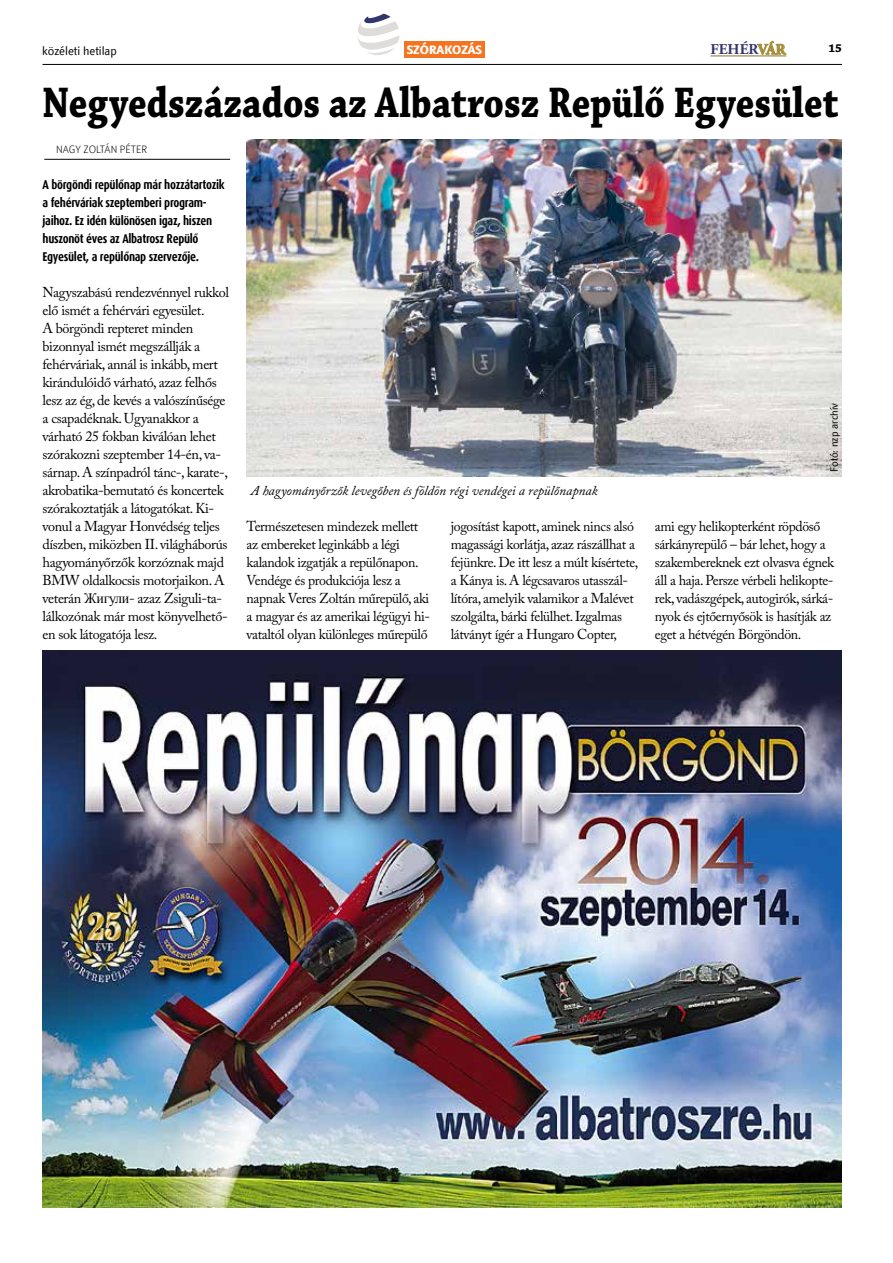
<style>
.page{position:relative;width:893px;height:1263px;background:#fff}
.page>*{position:absolute;margin:0;border:0;box-sizing:border-box;transform-origin:0 0}
.t1{font:700 45px "Chaparral Pro";color:#000;scale:.83 1}
.t2{font:700 15px "Adobe Garamond Pro";color:#34346e}
.t3{font:14.25px/18px "Adobe Caslon Pro";letter-spacing:-.025em;color:#000}
.t4{font:italic 13.5px "Adobe Caslon Pro";color:#000}
.t5{font:700 12.75px/18px "Dax CE Condensed";letter-spacing:-.025em;color:#000}
.t6{font:12px "Textra LT";color:#000}
.t7{font:800 12px "Textra LT";color:#fff}
.t8{font:700 12px "Chaparral Pro";color:#000}
.t9{font:300 10.5px "Textra LT";color:#000}
.t10{font:10.5px "Textra LT";color:#000}
.s1{color:#a38d38}
.s2{font-family:"Times New Roman"}
</style>
<div class="page">
<div style="left:404px;top:41px;width:81px;height:16px;background:#f47421"></div>
<hr style="left:43px;top:64px;width:799px;height:1px;background:#000">
<svg style="left:757px;top:41px;width:29px;height:14px"></svg>
<hr style="left:710px;top:56px;width:76px;height:1px;background:#87762c">
<svg style="left:357px;top:14px;width:42px;height:41px"></svg>
<hr style="left:44px;top:159px;width:186px;height:1px;background:#000">
<img style="left:42px;top:651px;width:800px;height:557px">
<img style="left:247px;top:140px;width:595px;height:336px">
<p class="t6" style="left:42px;top:43px;width:76px">közéleti hetilap</p>
<p class="t7" style="left:407px;top:42px;width:77px">SZÓRAKOZÁS</p>
<p class="t2" style="left:710px;top:41px;width:77px">FEHÉR<span class="s1">VÁR</span></p>
<p class="t8" style="left:828px;top:41px;width:15px">15</p>
<h1 class="t1" style="left:43px;top:76px;width:961px">Negyedszázados az Albatrosz Repülő Egyesület</h1>
<p class="t9" style="left:56px;top:143px;width:93px">NAGY ZOLTÁN PÉTER</p>
<p class="t5" style="left:43px;top:176px;width:184px">A börgöndi repülőnap már hozzátartozik a fehérváriak szeptemberi program&shy;jaihoz. Ez idén különösen igaz, hiszen huszonöt éves az Albatrosz Repülő Egyesület, a repülőnap szervezője.</p>
<p class="t3" style="left:43px;top:283px;width:188px">Nagyszabású rendezvénnyel rukkol elő ismét a fehérvári egyesület.<br>A börgöndi repteret minden bizonnyal ismét megszállják a fehérváriak, annál is inkább, mert kirándulóidő várható, azaz felhős lesz az ég, de kevés a valószínűsége a csapadéknak. Ugyanakkor a várható 25 fokban kiválóan lehet szórakozni szeptember 14-én, va&shy;sárnap. A színpadról tánc-, karate-, akrobatika-bemutató és koncertek szórakoztatják a látogatókat. Ki&shy;vonul a Magyar Honvédség teljes díszben, miközben II. világháborús hagyományőrzők korzóznak majd BMW oldalkocsis motorjaikon. A veterán <span class="s2">Жигули</span>- azaz Zsiguli-ta&shy;lálkozónak már most könyvelhető&shy;en sok látogatója lesz.</p>
<p class="t4" style="left:251px;top:482px;width:348px">A hagyományőrzők levegőben és földön régi vendégei a repülőnapnak</p>
<p class="t10" style="left:827px;top:472px;width:70px;rotate:-90deg">Fotó: nzp archív</p>
<p class="t3" style="left:247px;top:517px;width:185px">Természetesen mindezek mellett az embereket leginkább a légi kalandok izgatják a repülőnapon.<br>Vendége és produkciója lesz a napnak Veres Zoltán műrepülő, aki a magyar és az amerikai légügyi hi&shy;vataltól olyan különleges műrepülő</p>
<p class="t3" style="left:451px;top:517px;width:189px">jogosítást kapott, aminek nincs alsó magassági korlátja, azaz rászállhat a fejünkre. De itt lesz a múlt kísértete, a Kánya is. A légcsavaros utasszál&shy;lítóra, amelyik valamikor a Malévet szolgálta, bárki felülhet. Izgalmas látványt ígér a Hungaro Copter,</p>
<p class="t3" style="left:655px;top:517px;width:181px">ami egy helikopterként röpdöső sárkányrepülő – bár lehet, hogy a szakembereknek ezt olvasva égnek áll a haja. Persze vérbeli helikopte&shy;rek, vadászgépek, autogirók, sárká&shy;nyok és ejtőernyősök is hasítják az eget a hétvégén Börgöndön.</p>
</div>
